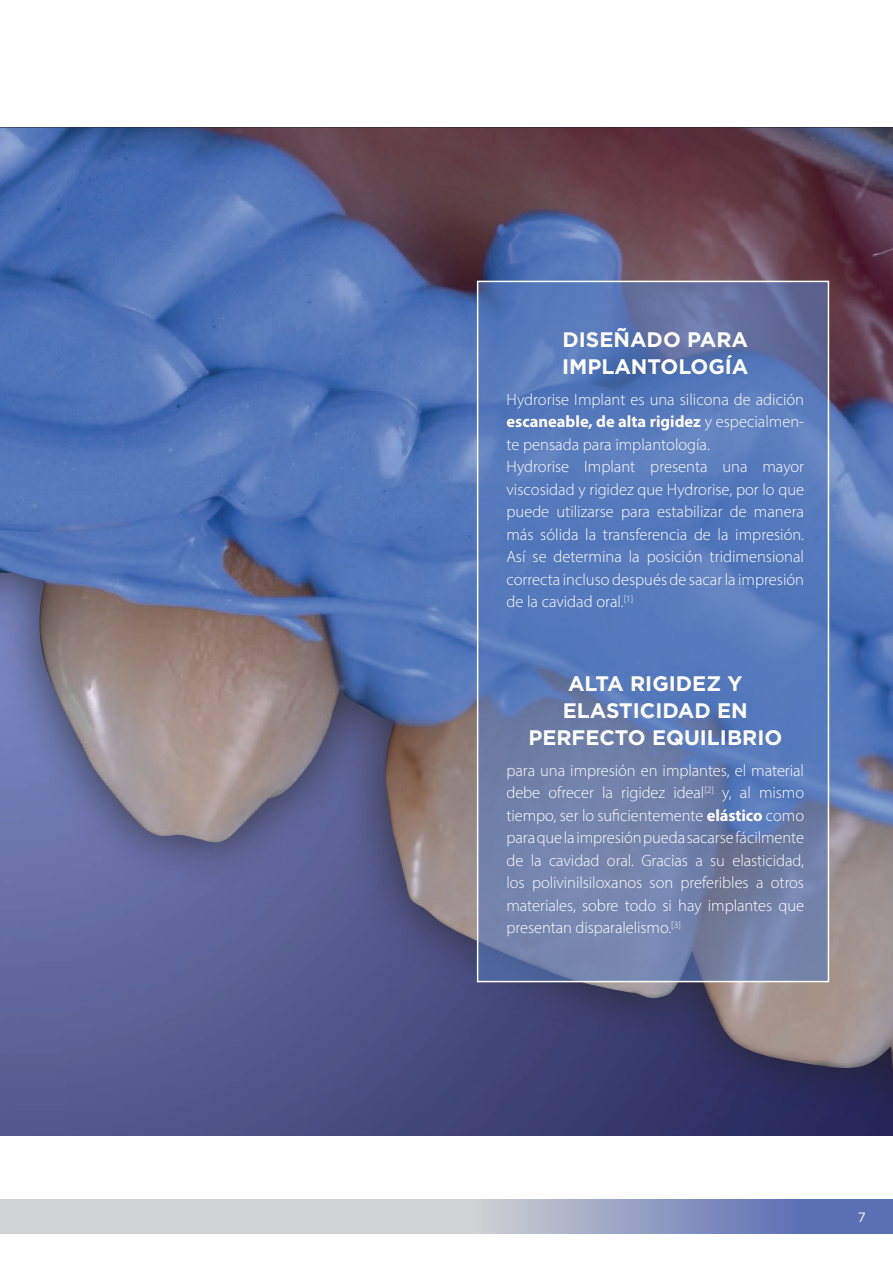
<style>
.page{position:relative;width:893px;height:1263px;background:#fff}
.page>*{position:absolute;margin:0;border:0;box-sizing:border-box;transform-origin:0 0}
.unordered_list{font:700 21px/27px "Gotham";color:#fff}
.unordered_list-2{font:300 16.5px/22.5px "Myriad Pro";color:#fff;text-align:justify}
.t1{font:13.5px "Gotham";color:#fff}
.s1{font-weight:700}
</style>
<div class="page">
<svg style="left:0;top:1199px;width:829px;height:34px;background:#b5bacc"></svg>
<div style="left:0;top:128px;width:893px;height:1007px;background:#231f20;opacity:.75"></div>
<img style="left:0;top:128px;width:893px;height:944px">
<svg style="left:480px;top:284px;width:346px;height:695px;background:#607bb3"></svg>
<div style="left:477px;top:281px;width:352px;height:701px;border:2px solid #fff"></div>
<div style="left:831px;top:1199px;width:62px;height:34px;background:#5b6fb5"></div>
<p class="unordered_list" style="left:562px;top:326px;width:188px">DISEÑADO PARA<br>IMPLANTOLOGÍA</p>
<p class="unordered_list-2" style="left:506px;top:388px;width:299px">Hydrorise Implant es una silicona de adición <span class="s1">escaneable, de alta rigidez</span> y especialmen&shy;te pensada para implantología.</p>
<p class="unordered_list-2" style="left:506px;top:455px;width:299px">Hydrorise Implant presenta una mayor viscosidad y rigidez que Hydrorise, por lo que puede utilizarse para estabilizar de manera más sólida la transferencia de la impresión.<br>Así se determina la posición tridimensional correcta incluso después de sacar la impresión de la cavidad oral.<sup>[1]</sup></p>
<p class="unordered_list" style="left:528px;top:670px;width:255px;text-align:center">ALTA RIGIDEZ Y<br>ELASTICIDAD EN<br>PERFECTO EQUILIBRIO</p>
<p class="unordered_list-2" style="left:506px;top:759px;width:299px">para una impresión en implantes, el material debe ofrecer la rigidez ideal<sup>[2]</sup> y, al mismo tiempo, ser lo suficientemente <span class="s1">elástico</span> como para que la impresión pueda sacarse fácilmente de la cavidad oral. Gracias a su elasticidad, los polivinilsiloxanos son preferibles a otros materiales, sobre todo si hay implantes que presentan disparalelismo.<sup>[3]</sup></p>
<p class="t1" style="left:858px;top:1208px;width:10px">7</p>
</div>
